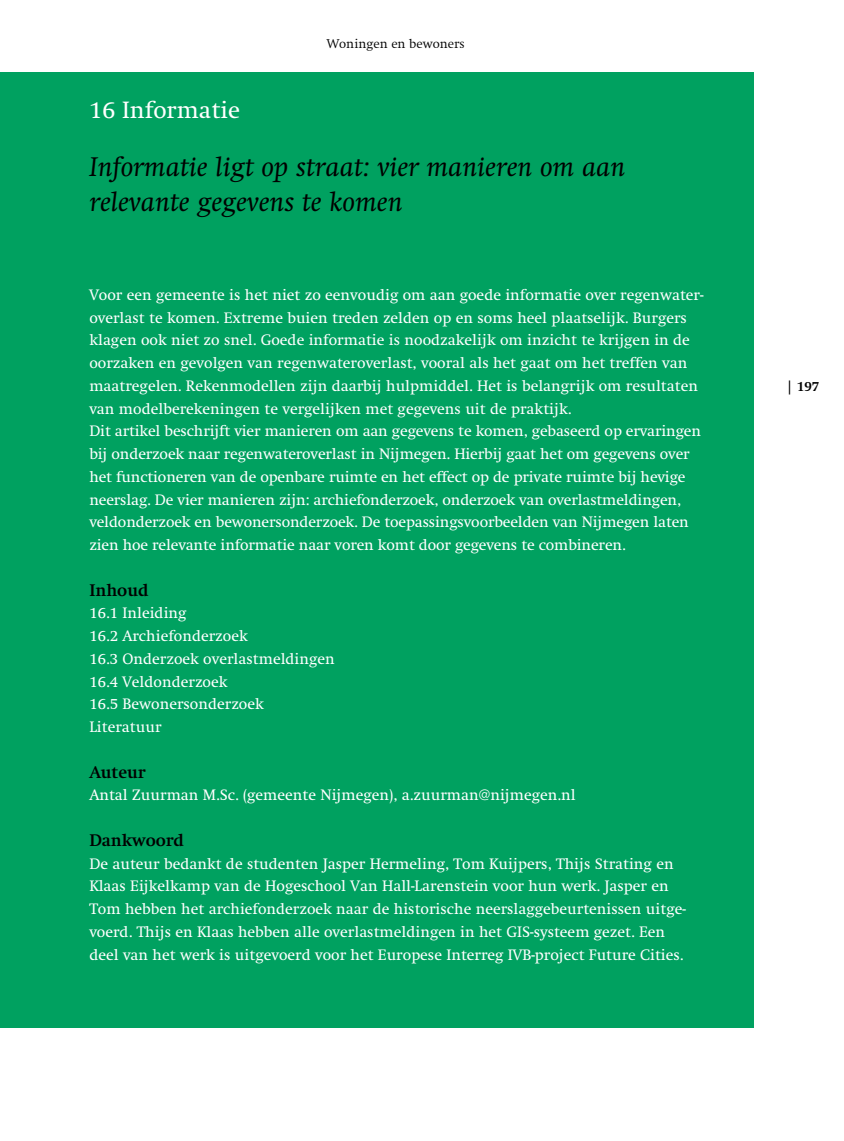
<style>
.page{position:relative;width:844px;height:1141px;background:#fff}
.page>*{position:absolute;margin:0;border:0;box-sizing:border-box;transform-origin:0 0}
.t1{font:italic 28px/35px "Swift";color:#000}
.t2{font:24.5px "Swift";color:#fff}
.t3{font:700 17.5px "Swift";color:#000}
.t4{font:15.75px/22.8px "Swift";color:#fff}
.t5{font:700 14px "Swift";color:#000}
.t6{font:300 13.12px "Swift";color:#000}
</style>
<div class="page">
<div style="left:0;top:72px;width:753px;height:956px;background:#00a160"></div>
<p class="t6" style="left:327px;top:37px;width:140px">Woningen en bewoners</p>
<h2 class="t2" style="left:89px;top:97px;width:152px">16 Informatie</h2>
<h1 class="t1" style="left:89px;top:149px;width:537px">Informatie ligt op straat: vier manieren om aan relevante gegevens te komen</h1>
<p class="t4" style="left:89px;top:284px;width:615px">Voor een gemeente is het niet zo eenvoudig om aan goede informatie over regenwater&shy;overlast te komen. Extreme buien treden zelden op en soms heel plaatselijk. Burgers klagen ook niet zo snel. Goede informatie is noodzakelijk om inzicht te krijgen in de oorzaken en gevolgen van regenwateroverlast, vooral als het gaat om het treffen van maatregelen. Rekenmodellen zijn daarbij hulpmiddel. Het is belangrijk om resultaten van modelberekeningen te vergelijken met gegevens uit de praktijk.<br>Dit artikel beschrijft vier manieren om aan gegevens te komen, gebaseerd op ervaringen bij onderzoek naar regenwateroverlast in Nijmegen. Hierbij gaat het om gegevens over het functioneren van de openbare ruimte en het effect op de private ruimte bij hevige neerslag. De vier manieren zijn: archiefonderzoek, onderzoek van overlastmeldingen, veldonderzoek en bewonersonderzoek. De toepassingsvoorbeelden van Nijmegen laten zien hoe relevante informatie naar voren komt door gegevens te combineren.</p>
<p class="t3" style="left:89px;top:580px;width:61px">Inhoud</p>
<p class="t4" style="left:89px;top:602px;width:247px">16.1 Inleiding<br>16.2 Archiefonderzoek<br>16.3 Onderzoek overlastmeldingen<br>16.4 Veldonderzoek<br>16.5 Bewonersonderzoek<br>Literatuur</p>
<p class="t3" style="left:89px;top:762px;width:58px">Auteur</p>
<p class="t4" style="left:89px;top:784px;width:488px">Antal Zuurman M.Sc. (gemeente Nijmegen), a.zuurman@nijmegen.nl</p>
<p class="t3" style="left:89px;top:831px;width:96px">Dankwoord</p>
<p class="t4" style="left:89px;top:852px;width:598px">De auteur bedankt de studenten Jasper Hermeling, Tom Kuijpers, Thijs Strating en Klaas Eijkelkamp van de Hogeschool Van Hall-Larenstein voor hun werk. Jasper en Tom hebben het archiefonderzoek naar de historische neerslaggebeurtenissen uitge&shy;voerd. Thijs en Klaas hebben alle overlastmeldingen in het GIS-systeem gezet. Een deel van het werk is uitgevoerd voor het Europese Interreg IVB-project Future Cities.</p>
<p class="t5" style="left:786px;top:379px;width:34px">| 197</p>
</div>
